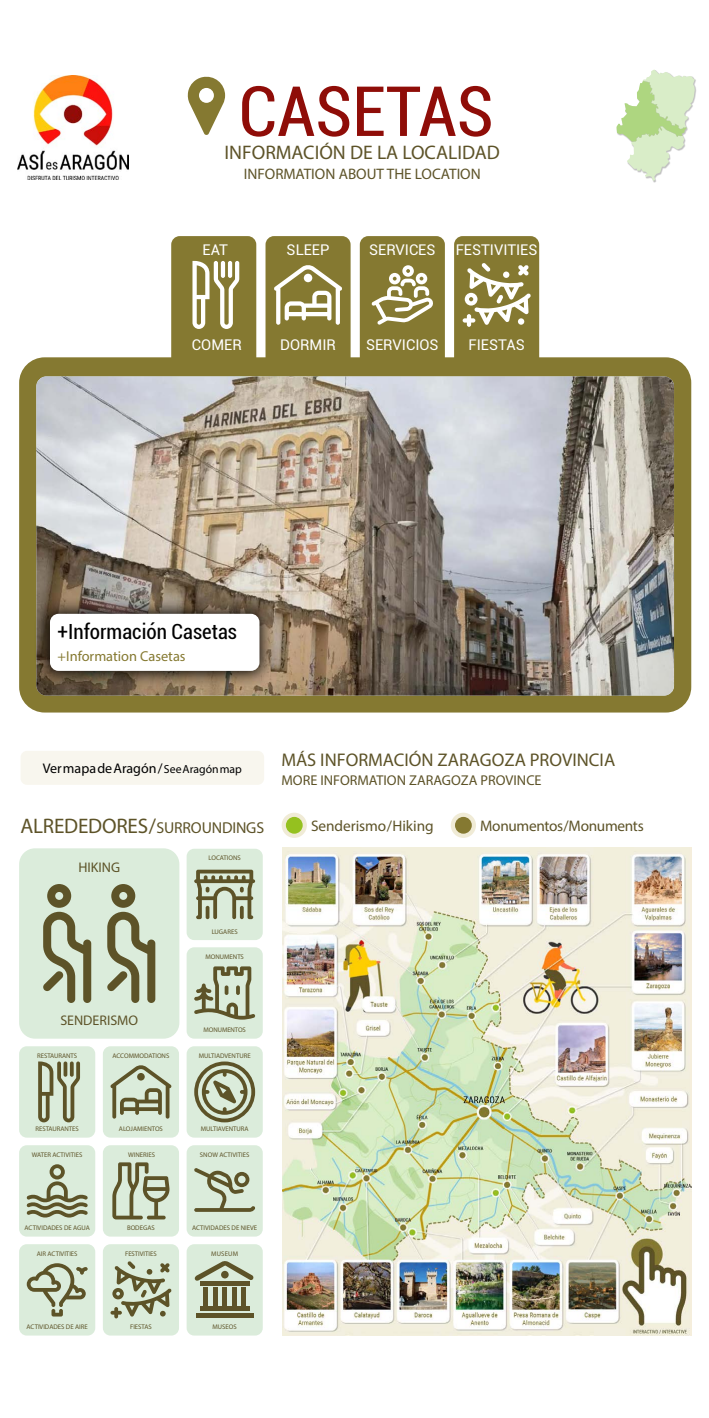
<style>
.page{position:relative;width:709px;height:1418px;background:#fff}
.page>*{position:absolute;margin:0;border:0;box-sizing:border-box;transform-origin:0 0}
.t1{font:condensed 69.35px "Roboto";color:#8f0d08}
.t2{font:21.1px "Myriad Pro";letter-spacing:-.01em;color:#5d5328}
.t3{font:condensed 20.9px "Roboto";color:#000}
.t4{font:19.65px "Myriad Pro";color:#5d5328}
.t5{font:18.4px "Myriad Pro";color:#5d5328}
.t6{font:15.3px "Myriad Pro";letter-spacing:-.015em;color:#5d5328}
.t7{font:15.2px "Myriad Pro";color:#5d5328}
.t8{font:14.75px "Roboto";color:#fff}
.t9{font:14.35px "Myriad Pro";color:#857931}
.t10{font:14.25px "Myriad Pro";color:#5d5328}
.t11{font:14px "Myriad Pro";color:#000}
.t12{font:14px "Myriad Pro";color:#5d5328}
.t13{font:6.7px "Myriad Pro";color:#5d5328}
.s1{font-size:11.75px}
.s2{font-size:15.8px}
</style>
<div class="page">
<img style="left:18px;top:75px;width:110px;height:104px">
<div style="left:616px;top:70px;width:80px;height:112px;background:#000;opacity:.25"></div>
<svg style="left:616px;top:69px;width:78px;height:112px"></svg>
<svg style="left:451px;top:812px;width:25px;height:25px"></svg>
<svg style="left:282px;top:812px;width:25px;height:25px"></svg>
<div style="left:455px;top:817px;width:17px;height:16px;background:#857931;border-radius:50%"></div>
<div style="left:286px;top:817px;width:17px;height:16px;background:#95c11f;border-radius:50%"></div>
<img style="left:282px;top:847px;width:409px;height:488px">
<div style="left:21px;top:750px;width:243px;height:34px;background:#f8f6ee;border-radius:6px"></div>
<svg style="left:360px;top:236px;width:85px;height:121px;background:#938848"></svg>
<svg style="left:171px;top:236px;width:85px;height:121px;background:#958b4d"></svg>
<svg style="left:265px;top:236px;width:85px;height:121px;background:#958b4c"></svg>
<div style="left:304px;top:274px;width:8px;height:8px;background:#fff;border-radius:50%"></div>
<svg style="left:454px;top:236px;width:85px;height:121px;background:#968c4e"></svg>
<div style="left:503px;top:271px;width:6px;height:7px;background:#fff;border-radius:50%"></div>
<div style="left:518px;top:318px;width:6px;height:7px;background:#fff;border-radius:50%"></div>
<div style="left:19px;top:357px;width:672px;height:355px;background:#857931;border-radius:26px"></div>
<img style="left:36px;top:376px;width:638px;height:319px">
<div style="left:33px;top:596px;width:243px;height:92px;background:#000;opacity:.97"></div>
<div style="left:50px;top:614px;width:209px;height:57px;background:#fff;border-radius:9px"></div>
<svg style="left:187px;top:76px;width:38px;height:59px"></svg>
<div style="left:19px;top:848px;width:160px;height:190px;background:#dbecdb;border-radius:16px"></div>
<svg style="left:107px;top:884px;width:48px;height:119px"></svg>
<svg style="left:43px;top:884px;width:48px;height:119px"></svg>
<div style="left:103px;top:1046px;width:76px;height:91px;background:#dbecdb;border-radius:8px"></div>
<svg style="left:110px;top:1065px;width:62px;height:53px"></svg>
<svg style="left:137px;top:1072px;width:8px;height:8px"></svg>
<div style="left:19px;top:1046px;width:76px;height:91px;background:#dbecdb;border-radius:8px"></div>
<svg style="left:38px;top:1061px;width:42px;height:61px"></svg>
<div style="left:19px;top:1145px;width:76px;height:91px;background:#dbecdb;border-radius:8px"></div>
<svg style="left:26px;top:1164px;width:62px;height:53px"></svg>
<div style="left:103px;top:1145px;width:76px;height:91px;background:#dbecdb;border-radius:8px"></div>
<svg style="left:112px;top:1162px;width:57px;height:57px"></svg>
<div style="left:19px;top:1244px;width:76px;height:91px;background:#dbecdb;border-radius:8px"></div>
<svg style="left:27px;top:1263px;width:61px;height:53px"></svg>
<div style="left:187px;top:1145px;width:76px;height:91px;background:#dbecdb;border-radius:8px"></div>
<svg style="left:194px;top:1168px;width:61px;height:43px"></svg>
<div style="left:103px;top:1244px;width:76px;height:91px;background:#dbecdb;border-radius:8px"></div>
<svg style="left:110px;top:1261px;width:62px;height:57px"></svg>
<div style="left:187px;top:1046px;width:76px;height:91px;background:#dbecdb;border-radius:8px"></div>
<svg style="left:194px;top:1061px;width:61px;height:61px"></svg>
<div style="left:187px;top:848px;width:76px;height:92px;background:#dbecdb;border-radius:8px"></div>
<svg style="left:194px;top:869px;width:61px;height:50px"></svg>
<div style="left:187px;top:947px;width:76px;height:91px;background:#dbecdb;border-radius:8px"></div>
<svg style="left:194px;top:966px;width:61px;height:53px"></svg>
<div style="left:187px;top:1244px;width:76px;height:91px;background:#dbecdb;border-radius:8px"></div>
<svg style="left:194px;top:1261px;width:60px;height:20px"></svg>
<div style="left:221px;top:1270px;width:8px;height:8px;background:#5d5328;border-radius:50%"></div>
<hr style="left:200px;top:1281px;width:50px;height:4px;background:#5d5328">
<div style="left:200px;top:1305px;width:50px;height:5px;background:#5d5328"></div>
<div style="left:203px;top:1286px;width:5px;height:20px;background:#5d5328"></div>
<hr style="left:213px;top:1286px;width:4px;height:20px;background:#5d5328">
<div style="left:222px;top:1286px;width:5px;height:20px;background:#5d5328"></div>
<hr style="left:232px;top:1286px;width:4px;height:20px;background:#5d5328">
<div style="left:241px;top:1286px;width:5px;height:20px;background:#5d5328"></div>
<hr style="left:196px;top:1313px;width:57px;height:4px;background:#5d5328">
<hr style="left:197px;top:1312px;width:55px;height:1px;background:#5d5328">
<h1 class="t1" style="left:239px;top:63px;width:256px">CASETAS</h1>
<h3 class="t4" style="left:224px;top:141px;width:277px">INFORMACIÓN DE LA LOCALIDAD</h3>
<h3 class="t7" style="left:244px;top:165px;width:238px">INFORMATION ABOUT THE LOCATION</h3>
<h3 class="t8" style="left:203px;top:239px;width:27px">EAT</h3>
<h3 class="t8" style="left:287px;top:239px;width:44px">SLEEP</h3>
<h3 class="t8" style="left:369px;top:239px;width:68px">SERVICES</h3>
<h3 class="t8" style="left:456px;top:239px;width:83px">FESTIVITIES</h3>
<h3 class="t8" style="left:192px;top:334px;width:51px">COMER</h3>
<h3 class="t8" style="left:280px;top:334px;width:57px">DORMIR</h3>
<h3 class="t8" style="left:366px;top:334px;width:74px">SERVICIOS</h3>
<h3 class="t8" style="left:468px;top:334px;width:58px">FIESTAS</h3>
<h3 class="t3" style="left:58px;top:616px;width:181px">+Información Casetas</h3>
<h3 class="t9" style="left:58px;top:647px;width:129px">+Information Casetas</h3>
<h3 class="t11" style="left:43px;top:759px;width:201px">Ver mapa de Aragón / <span class="s1">See Aragón map</span></h3>
<h3 class="t5" style="left:281px;top:748px;width:335px">MÁS INFORMACIÓN ZARAGOZA PROVINCIA</h3>
<h3 class="t10" style="left:281px;top:771px;width:262px">MORE INFORMATION ZARAGOZA PROVINCE</h3>
<h2 class="t2" style="left:21px;top:812px;width:245px">ALREDEDORES / <span class="s2">SURROUNDINGS</span></h2>
<h3 class="t6" style="left:311px;top:816px;width:124px">Senderismo / Hiking</h3>
<h3 class="t6" style="left:480px;top:816px;width:165px">Monumentos / Monuments</h3>
<p class="t13" style="left:208px;top:853px;width:34px">LOCATIONS</p>
<h3 class="t12" style="left:78px;top:858px;width:43px">HIKING</h3>
<p class="t13" style="left:212px;top:927px;width:27px">LUGARES</p>
<p class="t13" style="left:205px;top:952px;width:40px">MONUMENTS</p>
<h3 class="t12" style="left:60px;top:1012px;width:79px">SENDERISMO</h3>
<p class="t13" style="left:203px;top:1025px;width:44px">MONUMENTOS</p>
<p class="t13" style="left:37px;top:1051px;width:42px">RESTAURANTS</p>
<p class="t13" style="left:112px;top:1051px;width:58px">ACCOMMODATIONS</p>
<p class="t13" style="left:199px;top:1051px;width:53px">MULTIADVENTURE</p>
<p class="t13" style="left:35px;top:1124px;width:45px">RESTAURANTES</p>
<p class="t13" style="left:119px;top:1124px;width:46px">ALOJAMIENTOS</p>
<p class="t13" style="left:201px;top:1124px;width:49px">MULTIAVENTURA</p>
<p class="t13" style="left:32px;top:1150px;width:52px">WATER ACTIVITIES</p>
<p class="t13" style="left:128px;top:1150px;width:28px">WINERIES</p>
<p class="t13" style="left:200px;top:1150px;width:51px">SNOW ACTIVITIES</p>
<p class="t13" style="left:25px;top:1223px;width:67px">ACTIVIDADES DE AGUA</p>
<p class="t13" style="left:127px;top:1223px;width:29px">BODEGAS</p>
<p class="t13" style="left:192px;top:1223px;width:66px">ACTIVIDADES DE NIEVE</p>
<p class="t13" style="left:37px;top:1249px;width:42px">AIR ACTIVITIES</p>
<p class="t13" style="left:125px;top:1249px;width:33px">FESTIVITIES</p>
<p class="t13" style="left:211px;top:1249px;width:28px">MUSEUM</p>
<p class="t13" style="left:27px;top:1322px;width:63px">ACTIVIDADES DE AIRE</p>
<p class="t13" style="left:130px;top:1322px;width:23px">FIESTAS</p>
<p class="t13" style="left:212px;top:1322px;width:26px">MUSEOS</p>
</div>
